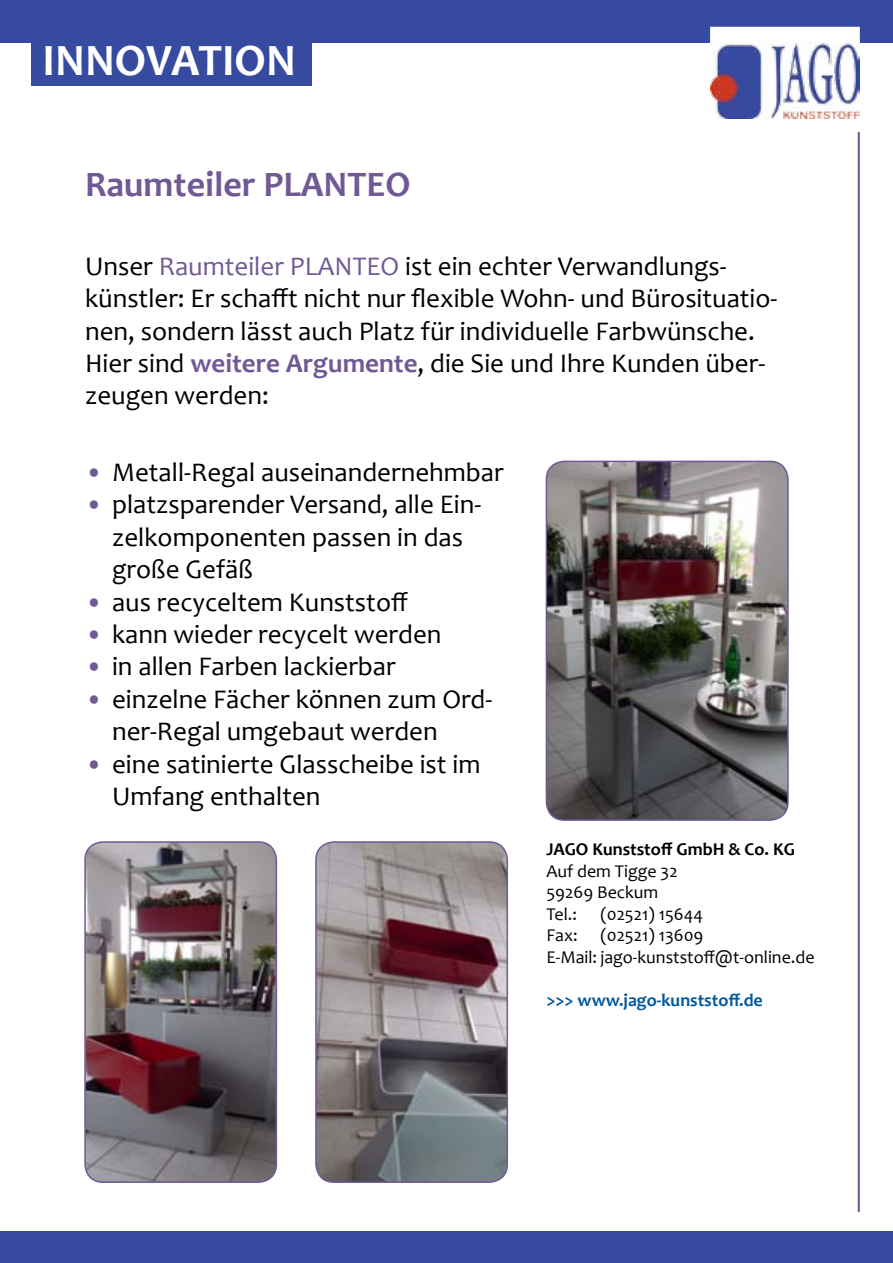
<style>
.page{position:relative;width:893px;height:1263px;background:#fff}
.page>*{position:absolute;margin:0;border:0;box-sizing:border-box;transform-origin:0 0}
.t1{font:700 45px "Candara";color:#fff}
.t2{font:700 36px "Candara";color:#705995}
.Aufzählung_lila{font:27px/32.4px "Candara";color:#000}
.t3{font:18px "Candara";color:#000}
.t4{font:700 18px "Candara";color:#00599d}
.t5{font:700 18px "Candara";color:#000}
.s1{color:#705995}
.s2{font-weight:700;color:#705995}
</style>
<div class="page">
<div style="left:0;top:1231px;width:893px;height:32px;background:#364ba0"></div>
<div style="left:0;top:0;width:893px;height:43px;background:#364ba0"></div>
<div style="left:31px;top:30px;width:280px;height:56px;background:#364ba0"></div>
<hr style="left:858px;top:132px;width:2px;height:1080px;background:#705995">
<div style="left:710px;top:27px;width:150px;height:105px;background:#fff"></div>
<img style="left:710px;top:43px;width:150px;height:76px">
<img style="left:85px;top:842px;width:191px;height:340px">
<div style="left:84px;top:841px;width:193px;height:342px;border:2px solid #705995;border-radius:18px"></div>
<img style="left:546px;top:461px;width:242px;height:359px">
<div style="left:546px;top:461px;width:243px;height:360px;border:2px solid #705995;border-radius:18px"></div>
<img style="left:316px;top:842px;width:191px;height:340px">
<div style="left:315px;top:841px;width:193px;height:342px;border:2px solid #705995;border-radius:18px"></div>
<p class="t1" style="left:43px;top:32px;width:255px">INNOVATION</p>
<p class="t2" style="left:85px;top:162px;width:327px">Raumteiler PLANTEO</p>
<p class="Aufzählung_lila" style="left:85px;top:249px;width:694px">Unser <span class="s1">Raumteiler PLANTEO</span> ist ein echter Verwandlungs&shy;künstler: Er schafft nicht nur flexible Wohn- und Bürosituatio&shy;nen, sondern lässt auch Platz für individuelle Farbwünsche.</p>
<p class="Aufzählung_lila" style="left:85px;top:347px;width:682px">Hier sind <span class="s2">weitere Argumente</span>, die Sie und Ihre Kunden über&shy;zeugen werden:</p>
<p class="Aufzählung_lila" style="left:85px;top:456px;width:420px"><span class="s1">•</span> Metall-Regal auseinandernehmbar</p>
<p class="Aufzählung_lila" style="left:112px;top:488px;width:371px;text-indent:-27px"><span class="s1">•</span> platzsparender Versand, alle Ein&shy;zelkomponenten passen in das große Gefäß</p>
<p class="Aufzählung_lila" style="left:85px;top:585px;width:324px"><span class="s1">•</span> aus recyceltem Kunststoff</p>
<p class="Aufzählung_lila" style="left:85px;top:618px;width:358px"><span class="s1">•</span> kann wieder recycelt werden</p>
<p class="Aufzählung_lila" style="left:85px;top:650px;width:312px"><span class="s1">•</span> in allen Farben lackierbar</p>
<p class="Aufzählung_lila" style="left:112px;top:682px;width:382px;text-indent:-27px"><span class="s1">•</span> einzelne Fächer können zum Ord&shy;ner-Regal umgebaut werden</p>
<p class="Aufzählung_lila" style="left:112px;top:747px;width:370px;text-indent:-27px"><span class="s1">•</span> eine satinierte Glasscheibe ist im<br>Umfang enthalten</p>
<p class="t5" style="left:546px;top:838px;width:250px">JAGO Kunststoff GmbH &amp; Co. KG</p>
<p class="t3" style="left:546px;top:859px;width:133px">Auf dem Tigge 32</p>
<p class="t3" style="left:546px;top:881px;width:113px">59269 Beckum</p>
<p class="t3" style="left:546px;top:903px;width:32px">Tel.:</p>
<p class="t3" style="left:600px;top:903px;width:104px">(02521) 15644</p>
<p class="t3" style="left:546px;top:924px;width:33px">Fax:</p>
<p class="t3" style="left:600px;top:924px;width:104px">(02521) 13609</p>
<p class="t3" style="left:546px;top:946px;width:270px">E-Mail: jago-kunststoff@t-online.de</p>
<p class="t4" style="left:546px;top:989px;width:218px">&gt;&gt;&gt; www.jago-kunststoff.de</p>
</div>
